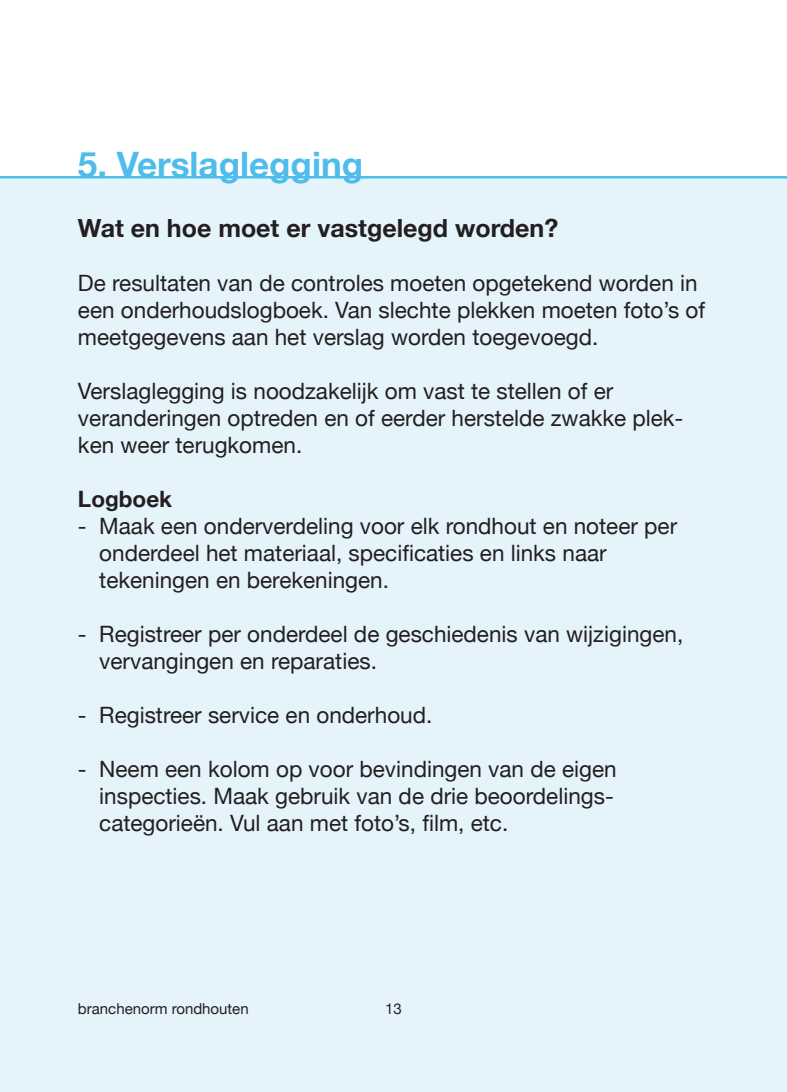
<style>
.page{position:relative;width:787px;height:1092px;background:#fff}
.page>*{position:absolute;margin:0;border:0;box-sizing:border-box;transform-origin:0 0}
.t1{font:700 35px "Helvetica Neue";color:#4fbdec}
.t2{font:700 25px "Helvetica Neue";color:#231f20}
.t3{font:22.5px/27px "Helvetica Neue";color:#231f20}
.t4{font:700 22.5px "Helvetica Neue";color:#231f20}
.t5{font:15px "Helvetica Neue";color:#231f20}
</style>
<div class="page">
<div style="left:0;top:177px;width:787px;height:914px;background:#e5f3fb"></div>
<hr style="left:0;top:176px;width:787px;height:2px;background:#4fbdec">
<p class="t1" style="left:78px;top:137px;width:287px">5. Verslaglegging</p>
<p class="t2" style="left:78px;top:208px;width:482px">Wat en hoe moet er vastgelegd worden?</p>
<p class="t3" style="left:78px;top:271px;width:628px">De resultaten van de controles moeten opgetekend worden in een onderhoudslogboek. Van slechte plekken moeten foto’s of meetgegevens aan het verslag worden toegevoegd.</p>
<p class="t3" style="left:78px;top:379px;width:537px">Verslaglegging is noodzakelijk om vast te stellen of er</p>
<p class="t3" style="left:78px;top:406px;width:607px">veranderingen optreden en of eerder herstelde zwakke plek&shy;ken weer terugkomen.</p>
<p class="t4" style="left:78px;top:481px;width:96px">Logboek</p>
<p class="t3" style="left:99px;top:514px;width:579px;text-indent:-21px">- Maak een onderverdeling voor elk rondhout en noteer per onderdeel het materiaal, specificaties en links naar</p>
<p class="t3" style="left:99px;top:568px;width:291px">tekeningen en berekeningen.</p>
<p class="t3" style="left:99px;top:622px;width:585px;text-indent:-21px">- Registreer per onderdeel de geschiedenis van wijzigingen, vervangingen en reparaties.</p>
<p class="t3" style="left:78px;top:703px;width:356px">- Registreer service en onderhoud.</p>
<p class="t3" style="left:78px;top:757px;width:540px">- Neem een kolom op voor bevindingen van de eigen</p>
<p class="t3" style="left:99px;top:784px;width:516px">inspecties. Maak gebruik van de drie beoordelings-</p>
<p class="t3" style="left:99px;top:811px;width:410px">categorieën. Vul aan met foto’s, film, etc.</p>
<p class="t5" style="left:78px;top:997px;width:172px">branchenorm rondhouten</p>
<p class="t5" style="left:385px;top:997px;width:18px">13</p>
</div>
